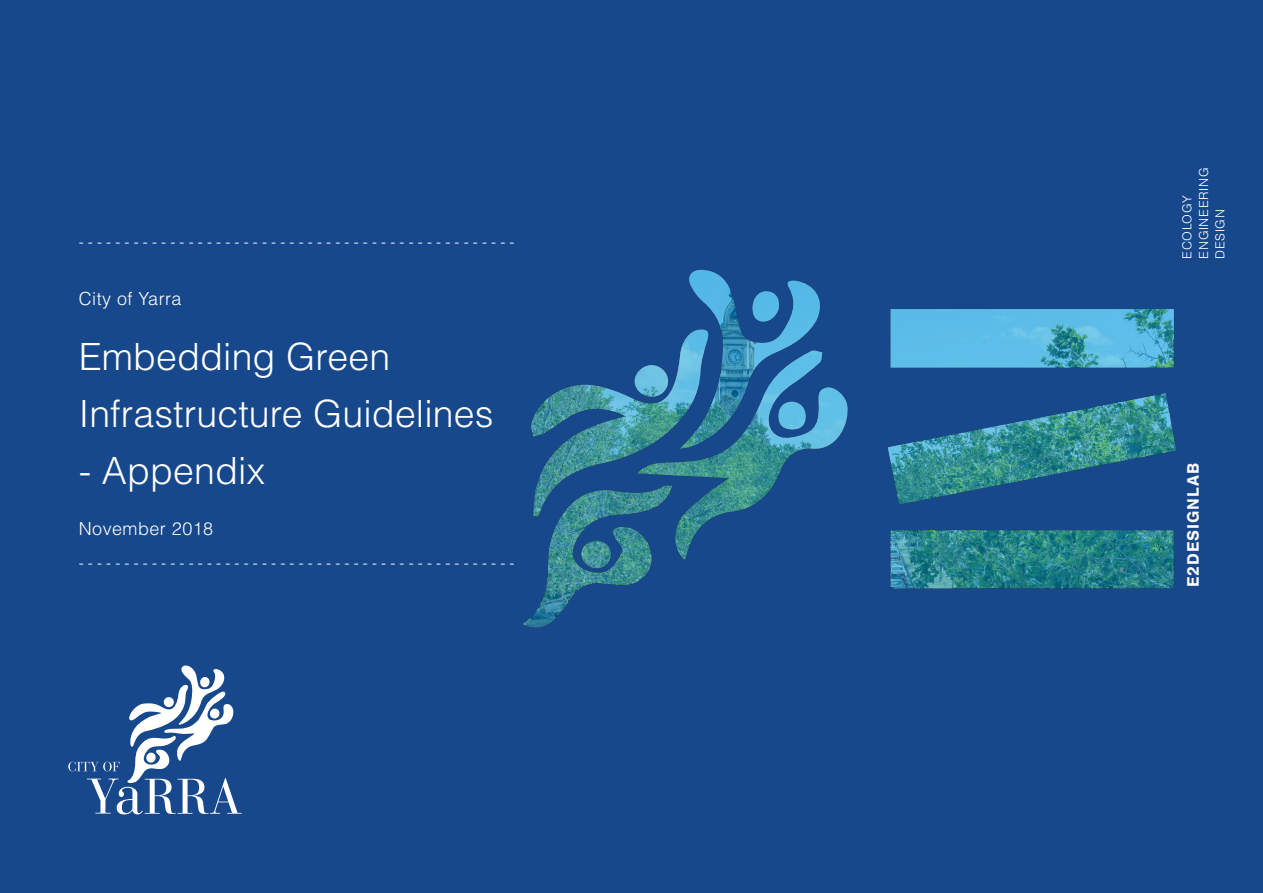
<style>
.page{position:relative;width:1263px;height:893px;background:#17488b}
.page>*{position:absolute;margin:0;border:0;box-sizing:border-box;transform-origin:0 0}
.E2_Cover_subtitle{font:300 37.5px "Helvetica LT Std";letter-spacing:.005em;color:#fff}
.E2_Cover_subtitle-2{font:300 18px "Helvetica LT Std";letter-spacing:.025em;color:#fff}
.GI_Body_text{font:300 18px "Helvetica LT Std";letter-spacing:.025em;color:#fff}
.E2_Heading_1{font:700 17.25px "Nimbus San";letter-spacing:.05em;color:#fff}
.GI_Body_text-2{font:300 15px "Helvetica LT Std";color:#fff}
.E2_Heading_1-2{font:300 13.5px "Nimbus San";letter-spacing:.05em;color:#fff}
</style>
<div class="page">
<svg style="left:68px;top:665px;width:174px;height:149px"></svg>
<svg style="left:523px;top:270px;width:325px;height:358px"></svg>
<svg style="left:888px;top:309px;width:288px;height:279px"></svg>
<p class="GI_Body_text-2" style="left:79px;top:232px;width:437px">- - - - - - - - - - - - - - - - - - - - - - - - - - - - - - - - - - - - - - - - - - - - - - - -</p>
<p class="GI_Body_text" style="left:79px;top:288px;width:104px">City of Yarra</p>
<p class="E2_Cover_subtitle" style="left:79px;top:333px;width:313px">Embedding Green</p>
<p class="E2_Cover_subtitle" style="left:79px;top:390px;width:416px">Infrastructure Guidelines</p>
<p class="E2_Cover_subtitle" style="left:79px;top:447px;width:188px">- Appendix</p>
<p class="E2_Cover_subtitle-2" style="left:79px;top:517px;width:136px">November 2018</p>
<p class="GI_Body_text-2" style="left:79px;top:553px;width:437px">- - - - - - - - - - - - - - - - - - - - - - - - - - - - - - - - - - - - - - - - - - - - - - - -</p>
<p class="E2_Heading_1-2" style="left:1196px;top:259px;width:93px;rotate:-90deg">ENGINEERING</p>
<p class="E2_Heading_1-2" style="left:1180px;top:259px;width:65px;rotate:-90deg">ECOLOGY</p>
<p class="E2_Heading_1-2" style="left:1213px;top:259px;width:51px;rotate:-90deg">DESIGN</p>
<p class="E2_Heading_1" style="left:1183px;top:587px;width:125px;rotate:-90deg">E2DESIGNLAB</p>
</div>
